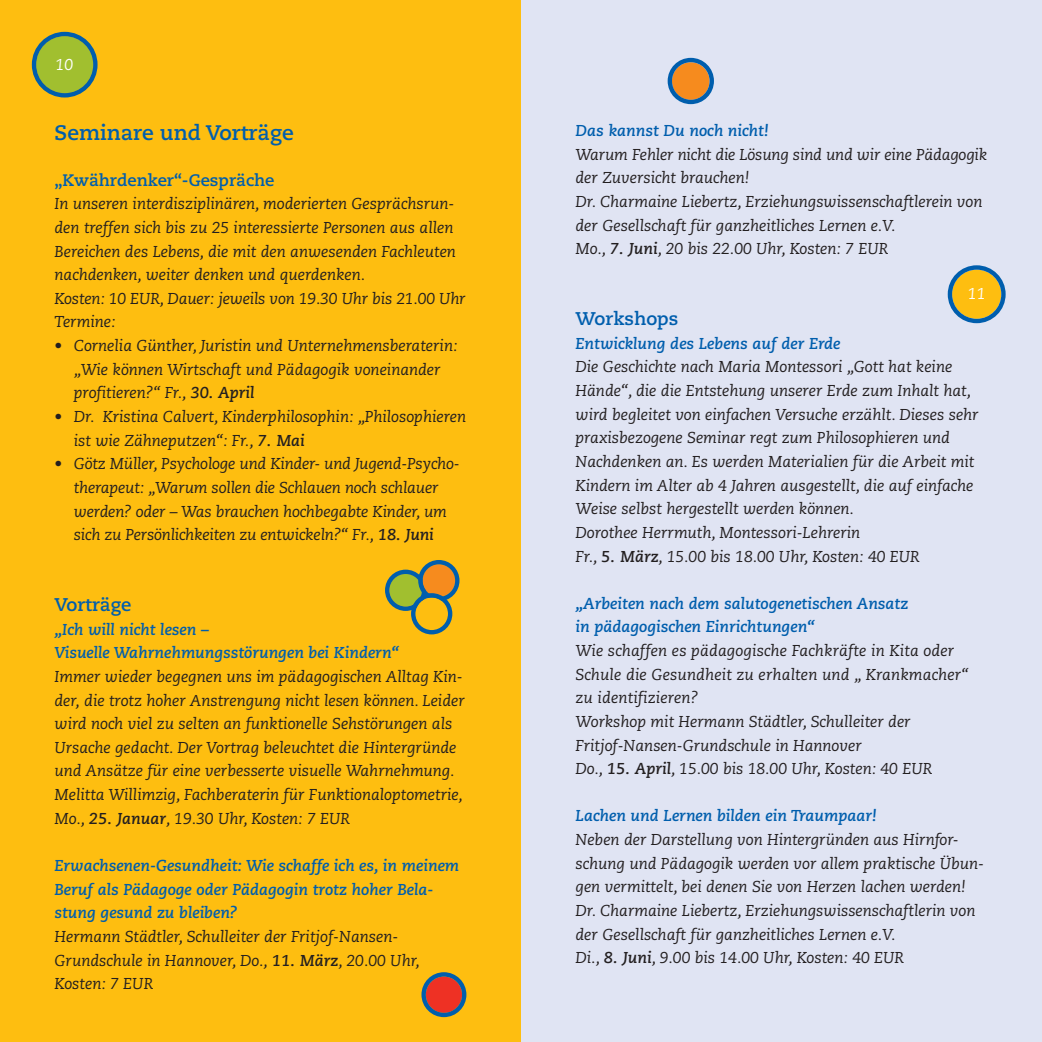
<style>
.page{position:relative;width:1042px;height:1042px;background:#fff}
.page>*{position:absolute;margin:0;border:0;box-sizing:border-box;transform-origin:0 0}
.t1{font:700 21px "Caecilia";color:#005ead}
.t2{font:700 18.38px "Caecilia";color:#005ead}
.t3{font:700 16.62px "Caecilia";color:#005ead}
.t4{font:italic 15.75px/23.6px "Caecilia";color:#231f20}
.t5{font:italic 700 15.75px/23.6px "Caecilia";color:#005ead}
.t6{font:italic 15.75px "Caecilia";color:#fff}
.s1{font-weight:700}
</style>
<div class="page">
<div style="left:0;top:0;width:521px;height:1042px;background:#febe10"></div>
<div style="left:521px;top:0;width:521px;height:1042px;background:#e0e4f3"></div>
<svg style="left:948px;top:265px;width:57px;height:58px"></svg>
<svg style="left:32px;top:32px;width:66px;height:66px"></svg>
<svg style="left:667px;top:58px;width:47px;height:46px"></svg>
<svg style="left:421px;top:972px;width:45px;height:45px"></svg>
<svg style="left:385px;top:560px;width:74px;height:74px"></svg>
<p class="t6" style="left:56px;top:58px;width:19px">10</p>
<h1 class="t1" style="left:55px;top:124px;width:241px">Seminare und Vorträge</h1>
<p class="t3" style="left:55px;top:173px;width:221px">„Kwährdenker“-Gespräche</p>
<p class="t4" style="left:55px;top:193px;width:412px">In unseren interdisziplinären, moderierten Gesprächsrun&shy;den treffen sich bis zu 25 interessierte Personen aus allen Bereichen des Lebens, die mit den anwesenden Fachleuten nachdenken, weiter denken und querdenken.<br>Kosten: 10 EUR, Dauer: jeweils von 19.30 Uhr bis 21.00 Uhr Termine:</p>
<p class="t4" style="left:74px;top:335px;width:385px;text-indent:-19px">• Cornelia Günther, Juristin und Unternehmensberaterin: „Wie können Wirtschaft und Pädagogik voneinander profitieren?“ Fr., <span class="s1">30. April</span></p>
<p class="t4" style="left:74px;top:406px;width:394px;text-indent:-19px">• Dr. Kristina Calvert, Kinderphilosophin: „Philosophieren ist wie Zähneputzen“: Fr., <span class="s1">7. Mai</span></p>
<p class="t4" style="left:55px;top:453px;width:406px;text-align:center">• Götz Müller, Psychologe und Kinder- und Jugend-Psycho&shy;therapeut: „Warum sollen die Schlauen noch schlauer werden? oder – Was brauchen hochbegabte Kinder, um<br>sich zu Persönlichkeiten zu entwickeln?“ Fr., <span class="s1">18. Juni</span></p>
<p class="t2" style="left:55px;top:597px;width:78px">Vorträge</p>
<p class="t5" style="left:55px;top:619px;width:346px">„Ich will nicht lesen –<br>Visuelle Wahrnehmungsstörungen bei Kindern“</p>
<p class="t4" style="left:55px;top:666px;width:412px">Immer wieder begegnen uns im pädagogischen Alltag Kin&shy;der, die trotz hoher Anstrengung nicht lesen können. Leider wird noch viel zu selten an funktionelle Sehstörungen als Ursache gedacht. Der Vortrag beleuchtet die Hintergründe und Ansätze für eine verbesserte visuelle Wahrnehmung.<br>Melitta Willimzig, Fachberaterin für Funktionaloptometrie, Mo., <span class="s1">25. Januar</span>, 19.30 Uhr, Kosten: 7 EUR</p>
<p class="t5" style="left:55px;top:855px;width:406px">Erwachsenen-Gesundheit: Wie schaffe ich es, in meinem<br>Beruf als Pädagoge oder Pädagogin trotz hoher Bela&shy;stung gesund zu bleiben?</p>
<p class="t4" style="left:55px;top:926px;width:367px">Hermann Städtler, Schulleiter der Fritjof-Nansen-<br>Grundschule in Hannover, Do., <span class="s1">11. März</span>, 20.00 Uhr,<br>Kosten: 7 EUR</p>
<p class="t5" style="left:575px;top:120px;width:195px">Das kannst Du noch nicht!</p>
<p class="t4" style="left:575px;top:144px;width:413px">Warum Fehler nicht die Lösung sind und wir eine Pädagogik der Zuversicht brauchen!<br>Dr. Charmaine Liebertz, Erziehungswissenschaftlerein von der Gesellschaft für ganzheitliches Lernen e.V.<br>Mo., <span class="s1">7. Juni</span>, 20 bis 22.00 Uhr, Kosten: 7 EUR</p>
<p class="t6" style="left:968px;top:286px;width:19px">11</p>
<p class="t2" style="left:575px;top:311px;width:104px">Workshops</p>
<p class="t5" style="left:575px;top:333px;width:266px">Entwicklung des Lebens auf der Erde</p>
<p class="t4" style="left:575px;top:356px;width:405px">Die Geschichte nach Maria Montessori „Gott hat keine Hände“, die die Entstehung unserer Erde zum Inhalt hat, wird begleitet von einfachen Versuche erzählt. Dieses sehr praxisbezogene Seminar regt zum Philosophieren und Nachdenken an. Es werden Materialien für die Arbeit mit Kindern im Alter ab 4 Jahren ausgestellt, die auf einfache Weise selbst hergestellt werden können.<br>Dorothee Herrmuth, Montessori-Lehrerin<br>Fr., <span class="s1">5. März</span>, 15.00 bis 18.00 Uhr, Kosten: 40 EUR</p>
<p class="t5" style="left:575px;top:593px;width:334px">„Arbeiten nach dem salutogenetischen Ansatz in pädagogischen Einrichtungen“</p>
<p class="t4" style="left:575px;top:640px;width:394px">Wie schaffen es pädagogische Fachkräfte in Kita oder Schule die Gesundheit zu erhalten und „ Krankmacher“ zu identifizieren?<br>Workshop mit Hermann Städtler, Schulleiter der Fritjof-Nansen-Grundschule in Hannover<br>Do., <span class="s1">15. April</span>, 15.00 bis 18.00 Uhr, Kosten: 40 EUR</p>
<p class="t5" style="left:575px;top:805px;width:303px">Lachen und Lernen bilden ein Traumpaar!</p>
<p class="t4" style="left:575px;top:829px;width:410px">Neben der Darstellung von Hintergründen aus Hirnfor&shy;schung und Pädagogik werden vor allem praktische Übun&shy;gen vermittelt, bei denen Sie von Herzen lachen werden!<br>Dr. Charmaine Liebertz, Erziehungswissenschaftlerin von der Gesellschaft für ganzheitliches Lernen e.V.<br>Di., <span class="s1">8. Juni</span>, 9.00 bis 14.00 Uhr, Kosten: 40 EUR</p>
</div>
